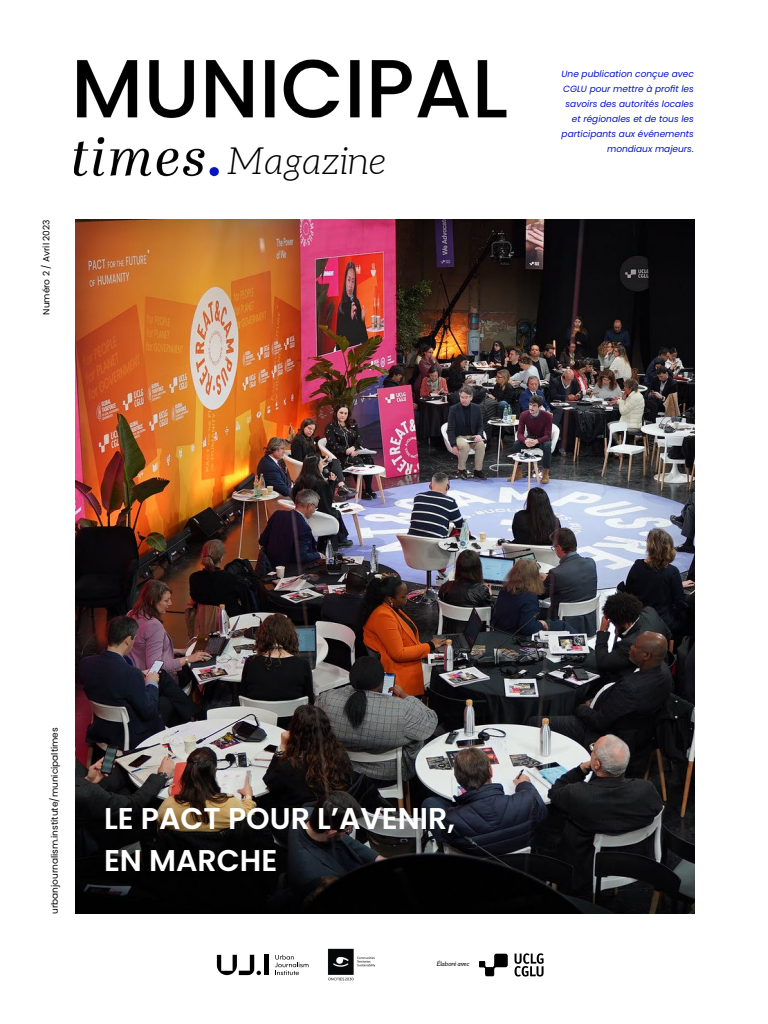
<style>
.page{position:relative;width:768px;height:1024px;background:#fff}
.page>*{position:absolute;margin:0;border:0;box-sizing:border-box;transform-origin:0 0}
.t1{font:italic 300 37.8px "Aleo";color:#000}
.t2{font:600 30px/42px "Poppins";color:#fff}
.t3{font:italic 9px/15px "Poppins";color:#0513c2;text-align:right}
.t4{font:9px "Poppins";color:#000}
.t5{font:italic 6px "Aleo";color:#000}
</style>
<div class="page">
<img style="left:75px;top:59px;width:432px;height:118px">
<img style="left:76px;top:220px;width:618px;height:694px">
<svg style="left:217px;top:955px;width:44px;height:20px"></svg>
<hr style="left:264px;top:955px;width:4px;height:20px;background:#000">
<svg style="left:275px;top:955px;width:34px;height:20px"></svg>
<img style="left:328px;top:948px;width:48px;height:33px">
<svg style="left:479px;top:954px;width:29px;height:22px"></svg>
<svg style="left:515px;top:953px;width:29px;height:24px"></svg>
<p class="t4" style="left:41px;top:315px;width:97px;rotate:-90deg">Numéro 2 / Avril 2023</p>
<h1 class="t1" style="left:227px;top:139px;width:160px">Magazine</h1>
<p class="t3" style="left:562px;top:66px;width:134px">Une publication conçue avec<br>CGLU pour mettre à profit les savoirs des autorités locales et régionales et de tous les participants aux événements mondiaux majeurs.</p>
<p class="t4" style="left:50px;top:914px;width:188px;rotate:-90deg">urbanjournalism.institute/municipaltimes</p>
<h2 class="t2" style="left:104px;top:798px;width:353px">LE PACT POUR L’AVENIR,<br>EN MARCHE</h2>
<p class="t5" style="left:437px;top:961px;width:34px">Élaboré avec</p>
</div>
